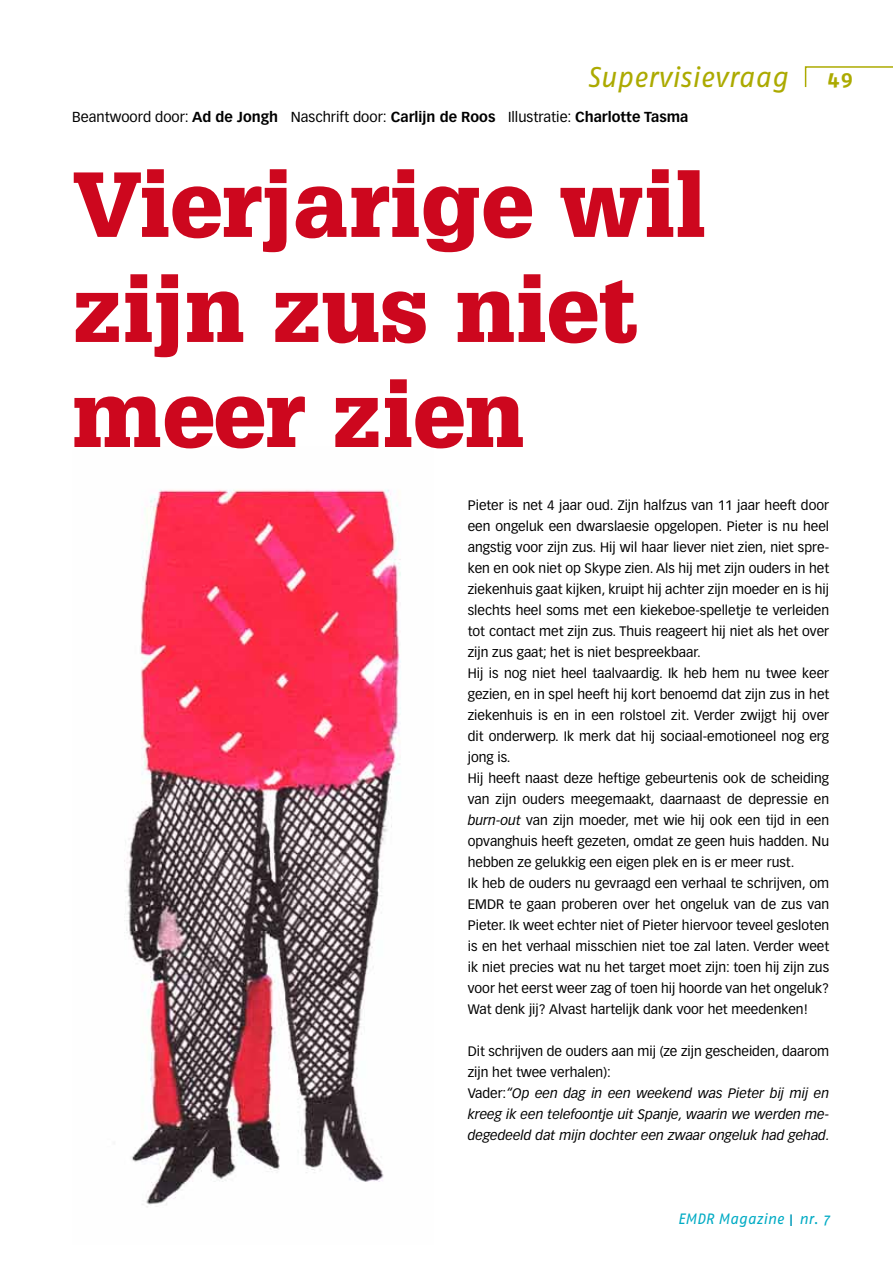
<style>
.page{position:relative;width:893px;height:1263px;background:#fff}
.page>*{position:absolute;margin:0;border:0;box-sizing:border-box;transform-origin:0 0}
.t1{font:900 90px/105px "Glypha";letter-spacing:.01em;color:#cd071e}
.t2{font:italic 28.5px "Fago No";color:#acaa00}
.t3{font:700 21px "Fago No";color:#acaa00}
.t4{font:italic 15px "Fago No";color:#00abc4}
.t5{font:14.25px "Vectora LH";color:#000}
.t6{font:13.5px/21px "Vectora LH";color:#000}
.t7{font:italic 13.5px/21px "Vectora LH";color:#000}
.s1{font-weight:700}
.s2{font-style:italic}
.s3{font-style:normal}
.s4{font-style:normal;font-size:16.5px;color:#0099b7}
</style>
<div class="page">
<img style="left:124px;top:489px;width:277px;height:718px">
<svg style="left:804px;top:66px;width:89px;height:22px"></svg>
<h2 class="t2" style="left:587px;top:61px;width:202px">Supervisievraag</h2>
<p class="t5" style="left:72px;top:109px;width:618px">Beantwoord door: <span class="s1">Ad de Jongh</span> Naschrift door: <span class="s1">Carlijn de Roos</span> Illustratie: <span class="s1">Charlotte Tasma</span></p>
<h1 class="t1" style="left:72px;top:152px;width:635px">Vierjarige wil zijn zus niet meer zien</h1>
<h3 class="t3" style="left:828px;top:65px;width:27px">49</h3>
<p class="t6" style="left:468px;top:495px;width:363px">Pieter is net 4 jaar oud. Zijn halfzus van 11 jaar heeft door een ongeluk een dwarslaesie opgelopen. Pieter is nu heel angstig voor zijn zus. Hij wil haar liever niet zien, niet spre&shy;ken en ook niet op Skype zien. Als hij met zijn ouders in het ziekenhuis gaat kijken, kruipt hij achter zijn moeder en is hij slechts heel soms met een kiekeboe-spelletje te verleiden tot contact met zijn zus. Thuis reageert hij niet als het over zijn zus gaat; het is niet bespreekbaar.<br>Hij is nog niet heel taalvaardig. Ik heb hem nu twee keer gezien, en in spel heeft hij kort benoemd dat zijn zus in het ziekenhuis is en in een rolstoel zit. Verder zwijgt hij over dit onderwerp. Ik merk dat hij sociaal-emotioneel nog erg jong is.<br>Hij heeft naast deze heftige gebeurtenis ook de scheiding van zijn ouders meegemaakt, daarnaast de depressie en <span class="s2">burn-out</span> van zijn moeder, met wie hij ook een tijd in een opvanghuis heeft gezeten, omdat ze geen huis hadden. Nu hebben ze gelukkig een eigen plek en is er meer rust.<br>Ik heb de ouders nu gevraagd een verhaal te schrijven, om EMDR te gaan proberen over het ongeluk van de zus van Pieter. Ik weet echter niet of Pieter hiervoor teveel gesloten is en het verhaal misschien niet toe zal laten. Verder weet ik niet precies wat nu het target moet zijn: toen hij zijn zus voor het eerst weer zag of toen hij hoorde van het ongeluk?<br>Wat denk jij? Alvast hartelijk dank voor het meedenken!</p>
<p class="t7" style="left:468px;top:1041px;width:364px"><span class="s3">Dit schrijven de ouders aan mij (ze zijn gescheiden, daarom zijn het twee verhalen):<br>Vader:</span>“Op een dag in een weekend was Pieter bij mij en kreeg ik een telefoontje uit Spanje, waarin we werden me&shy;degedeeld dat mijn dochter een zwaar ongeluk had gehad.</p>
<p class="t4" style="left:678px;top:1210px;width:153px">EMDR Magazine <span class="s4">I</span> nr. 7</p>
</div>
